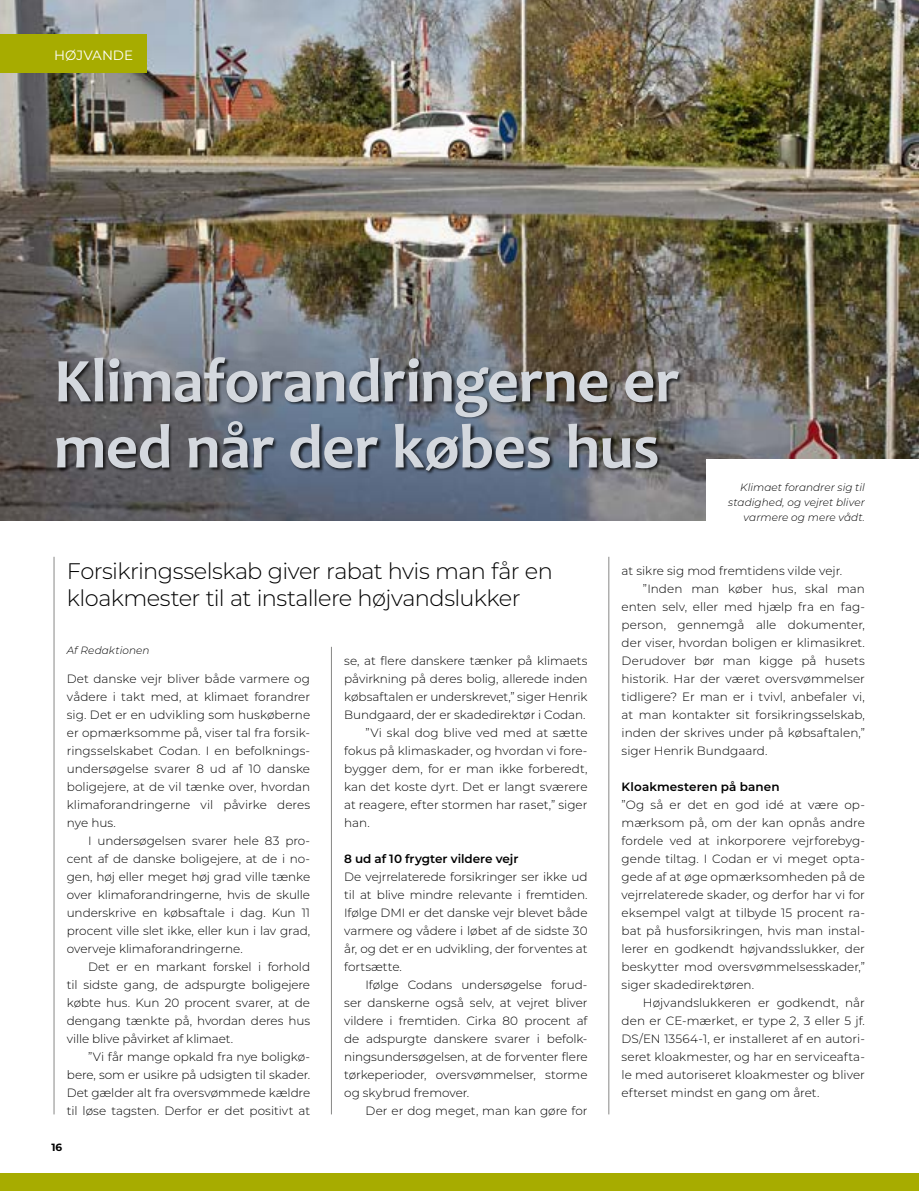
<style>
.page{position:relative;width:919px;height:1191px;background:#fff}
.page>*{position:absolute;margin:0;border:0;box-sizing:border-box;transform-origin:0 0}
.t1{font:700 63px/66px "Candara";letter-spacing:-.01em;color:#d4d8de}
.t2{font:300 22.5px/27px "Montserrat";letter-spacing:-.025em;color:#000}
.t3{font:13.5px "Montserrat";letter-spacing:.005em;color:#fff}
.t4{font:300 12px/18px "Montserrat";color:#000;text-align:justify}
.t5{font:600 12px "Montserrat";letter-spacing:.005em;color:#000}
.t6{font:italic 300 10.5px/15px "Montserrat";letter-spacing:.005em;color:#000;text-align:right}
.t7{font:700 10.5px "Montserrat";color:#000}
</style>
<div class="page">
<div style="left:0;top:1173px;width:918px;height:18px;background:#a7ac00"></div>
<img style="left:0;top:0;width:918px;height:521px">
<div style="left:57px;top:359px;width:625px;height:115px;background:#000;opacity:.75"></div>
<hr style="left:331px;top:647px;width:1px;height:467px;background:#878786">
<hr style="left:54px;top:557px;width:1px;height:557px;background:#878786">
<hr style="left:608px;top:557px;width:1px;height:557px;background:#878786">
<div style="left:706px;top:459px;width:212px;height:83px;background:#fff"></div>
<div style="left:0;top:34px;width:146px;height:39px;background:#a7ac00"></div>
<p class="t3" style="left:54px;top:46px;width:81px">HØJVANDE</p>
<h1 class="t1" style="left:54px;top:347px;width:627px">Klimaforandringerne er med når der købes hus</h1>
<p class="t6" style="left:728px;top:479px;width:138px">Klimaet forandrer sig til stadighed, og vejret bliver varmere og mere vådt.</p>
<h2 class="t2" style="left:67px;top:556px;width:487px">Forsikringsselskab giver rabat hvis man får en kloakmester til at installere højvandslukker</h2>
<p class="t6" style="left:67px;top:642px;width:84px">Af Redaktionen</p>
<p class="t4" style="left:67px;top:669px;width:245px">Det danske vejr bliver både varmere og vådere i takt med, at klimaet forandrer sig. Det er en udvikling som huskøberne er opmærksomme på, viser tal fra forsik&shy;ringsselskabet Codan. I en befolknings&shy;undersøgelse svarer 8 ud af 10 danske boligejere, at de vil tænke over, hvordan klimaforandringerne vil påvirke deres nye hus.</p>
<p class="t4" style="left:67px;top:831px;width:245px;text-indent:21px">I undersøgelsen svarer hele 83 pro&shy;cent af de danske boligejere, at de i no&shy;gen, høj eller meget høj grad ville tænke over klimaforandringerne, hvis de skulle underskrive en købsaftale i dag. Kun 11 procent ville slet ikke, eller kun i lav grad, overveje klimaforandringerne.</p>
<p class="t4" style="left:67px;top:957px;width:245px;text-indent:21px">Det er en markant forskel i forhold til sidste gang, de adspurgte boligejere købte hus. Kun 20 procent svarer, at de dengang tænkte på, hvordan deres hus ville blive påvirket af klimaet.</p>
<p class="t4" style="left:67px;top:1047px;width:245px;text-indent:21px">”Vi får mange opkald fra nye boligkø&shy;bere, som er usikre på udsigten til skader.<br>Det gælder alt fra oversvømmede kældre til løse tagsten. Derfor er det positivt at</p>
<p class="t7" style="left:51px;top:1139px;width:12px">16</p>
<p class="t4" style="left:344px;top:651px;width:245px">se, at flere danskere tænker på klimaets</p>
<p class="t4" style="left:344px;top:669px;width:245px">påvirkning på deres bolig, allerede inden</p>
<p class="t4" style="left:344px;top:687px;width:245px">købsaftalen er underskrevet,” siger Henrik</p>
<p class="t4" style="left:344px;top:705px;width:243px">Bundgaard, der er skadedirektør i Codan.</p>
<p class="t4" style="left:365px;top:723px;width:223px">”Vi skal dog blive ved med at sætte</p>
<p class="t4" style="left:344px;top:741px;width:245px">fokus på klimaskader, og hvordan vi fore-</p>
<p class="t4" style="left:344px;top:759px;width:245px">bygger dem, for er man ikke forberedt,</p>
<p class="t4" style="left:344px;top:777px;width:245px">kan det koste dyrt. Det er langt sværere</p>
<p class="t4" style="left:344px;top:795px;width:245px">at reagere, efter stormen har raset,” siger</p>
<p class="t4" style="left:344px;top:813px;width:27px">han.</p>
<p class="t5" style="left:344px;top:850px;width:176px">8 ud af 10 frygter vildere vejr</p>
<p class="t4" style="left:344px;top:867px;width:245px">De vejrrelaterede forsikringer ser ikke ud til at blive mindre relevante i fremtiden.<br>Ifølge DMI er det danske vejr blevet både varmere og vådere i løbet af de sidste 30 år, og det er en udvikling, der forventes at fortsætte.</p>
<p class="t4" style="left:344px;top:975px;width:245px;text-indent:21px">Ifølge Codans undersøgelse forud&shy;ser danskerne også selv, at vejret bliver vildere i fremtiden. Cirka 80 procent af de adspurgte danskere svarer i befolk&shy;ningsundersøgelsen, at de forventer flere tørkeperioder, oversvømmelser, storme og skybrud fremover.</p>
<p class="t4" style="left:365px;top:1101px;width:223px">Der er dog meget, man kan gøre for</p>
<p class="t4" style="left:621px;top:561px;width:222px">at sikre sig mod fremtidens vilde vejr.</p>
<p class="t4" style="left:642px;top:579px;width:223px">”Inden man køber hus, skal man</p>
<p class="t4" style="left:621px;top:597px;width:245px">enten selv, eller med hjælp fra en fag-</p>
<p class="t4" style="left:621px;top:615px;width:245px">person, gennemgå alle dokumenter,</p>
<p class="t4" style="left:621px;top:633px;width:245px">der viser, hvordan boligen er klimasikret.</p>
<p class="t4" style="left:621px;top:651px;width:245px">Derudover bør man kigge på husets</p>
<p class="t4" style="left:621px;top:669px;width:245px">historik. Har der været oversvømmelser</p>
<p class="t4" style="left:621px;top:687px;width:245px">tidligere? Er man er i tvivl, anbefaler vi,</p>
<p class="t4" style="left:621px;top:705px;width:245px">at man kontakter sit forsikringsselskab,</p>
<p class="t4" style="left:621px;top:723px;width:245px">inden der skrives under på købsaftalen,”</p>
<p class="t4" style="left:621px;top:741px;width:147px">siger Henrik Bundgaard.</p>
<p class="t5" style="left:621px;top:778px;width:160px">Kloakmesteren på banen</p>
<p class="t4" style="left:621px;top:795px;width:245px">”Og så er det en god idé at være op&shy;mærksom på, om der kan opnås andre fordele ved at inkorporere vejrforebyg&shy;gende tiltag. I Codan er vi meget opta&shy;gede af at øge opmærksomheden på de vejrrelaterede skader, og derfor har vi for eksempel valgt at tilbyde 15 procent ra&shy;bat på husforsikringen, hvis man instal&shy;lerer en godkendt højvandsslukker, der beskytter mod oversvømmelsesskader,” siger skadedirektøren.</p>
<p class="t4" style="left:621px;top:993px;width:245px;text-indent:21px">Højvandslukkeren er godkendt, når den er CE-mærket, er type 2, 3 eller 5 jf.<br>DS/EN 13564-1, er installeret af en autori&shy;seret kloakmester, og har en serviceafta&shy;le med autoriseret kloakmester og bliver efterset mindst en gang om året.</p>
</div>
